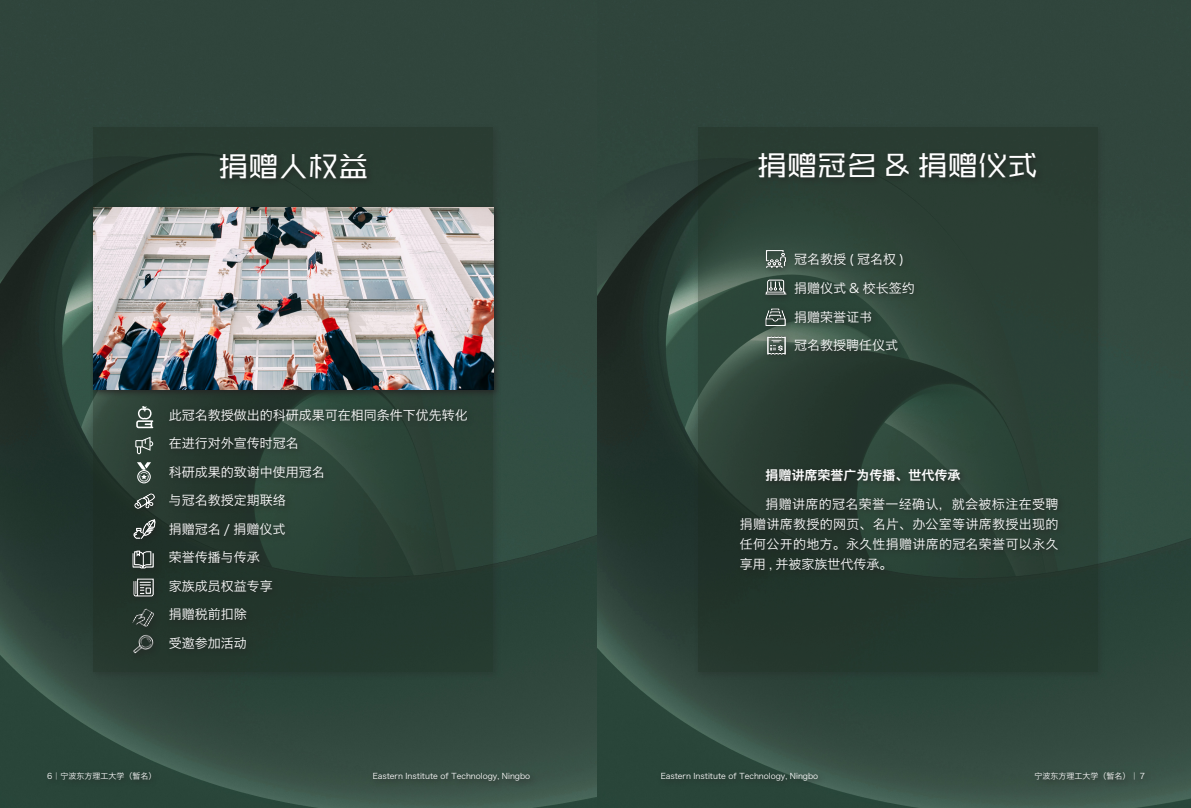
<style>
.page{position:relative;width:1191px;height:808px;background:#fff}
.page>*{position:absolute;margin:0;border:0;box-sizing:border-box;transform-origin:0 0}
.t1{font:30px "Big Young Medium GB2.0";color:#fff}
.t2{font:13px/20px "Hiragino Sans GB W3";color:#fff;text-align:justify}
.t3{font:13px "Hiragino Sans GB W6";color:#fff}
.t4{font:8px "Hiragino Sans GB W3";color:#fff}
.s1{font-family:"Hiragino Sans GB W6"}
</style>
<div class="page">
<img style="left:0;top:0;width:1191px;height:808px">
<div style="left:693px;top:124px;width:412px;height:556px;background:#231f20;opacity:.75"></div>
<svg style="left:697px;top:128px;width:400px;height:544px;fill:#2a3e34"></svg>
<div style="left:369px;top:768px;width:168px;height:20px;background:#374d43"></div>
<div style="left:52px;top:768px;width:107px;height:19px;background:#284237"></div>
<div style="left:657px;top:768px;width:168px;height:20px;background:#231f20;opacity:.75"></div>
<div style="left:1031px;top:768px;width:111px;height:19px;background:#374d43"></div>
<div style="left:44px;top:769px;width:16px;height:17px;background:#284337"></div>
<div style="left:90px;top:124px;width:411px;height:556px;background:#231f20;opacity:.75"></div>
<svg style="left:94px;top:128px;width:399px;height:544px;fill:#293c32"></svg>
<div style="left:166px;top:405px;width:309px;height:252px;background:#231f20;opacity:.75"></div>
<div style="left:216px;top:150px;width:158px;height:36px;background:#28382f"></div>
<div style="left:130px;top:632px;width:31px;height:30px;background:#24362c"></div>
<img style="left:133px;top:635px;width:21px;height:19px">
<div style="left:129px;top:516px;width:34px;height:30px;background:#1f2f27"></div>
<img style="left:133px;top:520px;width:22px;height:19px">
<div style="left:129px;top:548px;width:33px;height:28px;background:#1f2f26"></div>
<img style="left:133px;top:551px;width:21px;height:17px">
<div style="left:129px;top:575px;width:33px;height:29px;background:#231f20;opacity:.75"></div>
<img style="left:133px;top:579px;width:21px;height:17px">
<div style="left:129px;top:605px;width:33px;height:30px;background:#23342a"></div>
<img style="left:132px;top:608px;width:22px;height:19px">
<div style="left:90px;top:204px;width:411px;height:194px;background:#231f20;opacity:.75"></div>
<img style="left:94px;top:208px;width:399px;height:182px">
<div style="left:130px;top:490px;width:31px;height:26px;background:#28382f"></div>
<img style="left:134px;top:493px;width:20px;height:16px">
<div style="left:1137px;top:769px;width:15px;height:17px;background:#395147"></div>
<div style="left:791px;top:250px;width:130px;height:109px;background:#231f20;opacity:.75"></div>
<div style="left:754px;top:149px;width:289px;height:37px;background:#28372f"></div>
<div style="left:761px;top:276px;width:32px;height:27px;background:#2a4337"></div>
<img style="left:765px;top:279px;width:21px;height:16px">
<div style="left:762px;top:246px;width:31px;height:29px;background:#231f20;opacity:.75"></div>
<img style="left:766px;top:250px;width:20px;height:18px">
<div style="left:762px;top:304px;width:31px;height:30px;background:#231f20;opacity:.75"></div>
<img style="left:766px;top:308px;width:20px;height:18px">
<div style="left:737px;top:465px;width:328px;height:113px;background:#231f20;opacity:.75"></div>
<div style="left:763px;top:332px;width:30px;height:30px;background:#231f20;opacity:.75"></div>
<img style="left:763px;top:336px;width:26px;height:18px">
<svg style="left:136px;top:406px;width:17px;height:22px"></svg>
<svg style="left:137px;top:462px;width:14px;height:21px"></svg>
<svg style="left:135px;top:437px;width:18px;height:17px"></svg>
<p class="t1" style="left:218px;top:150px;width:151px">捐赠人权益</p>
<p class="t2" style="left:169px;top:405px;width:300px">此冠名教授做出的科研成果可在相同条件下优先转化</p>
<p class="t2" style="left:169px;top:433px;width:131px">在进行对外宣传时冠名</p>
<p class="t2" style="left:169px;top:462px;width:157px">科研成果的致谢中使用冠名</p>
<p class="t2" style="left:169px;top:490px;width:118px">与冠名教授定期联络</p>
<p class="t2" style="left:169px;top:519px;width:118px">捐赠冠名 / 捐赠仪式</p>
<p class="t2" style="left:169px;top:547px;width:92px">荣誉传播与传承</p>
<p class="t2" style="left:169px;top:576px;width:105px">家族成员权益专享</p>
<p class="t2" style="left:169px;top:604px;width:79px">捐赠税前扣除</p>
<p class="t2" style="left:169px;top:633px;width:79px">受邀参加活动</p>
<p class="t1" style="left:757px;top:149px;width:282px">捐赠冠名 &amp; 捐赠仪式</p>
<p class="t2" style="left:794px;top:249px;width:112px">冠名教授 ( 冠名权 )</p>
<p class="t2" style="left:794px;top:278px;width:122px">捐赠仪式 &amp; 校长签约</p>
<p class="t2" style="left:794px;top:306px;width:79px">捐赠荣誉证书</p>
<p class="t2" style="left:794px;top:335px;width:105px">冠名教授聘任仪式</p>
<p class="t3" style="left:765px;top:467px;width:196px">捐赠讲席荣誉广为传播、世代传承</p>
<p class="t2" style="left:740px;top:494px;width:320px;text-indent:26px">捐赠讲席的冠名荣誉一经确认，就会被标注在受聘捐赠讲席教授的网页、名片、办公室等讲席教授出现的任何公开的地方。永久性捐赠讲席的冠名荣誉可以永久享用 , 并被家族世代传承。</p>
<p class="t4" style="left:47px;top:771px;width:111px">6｜宁波东方理工大学（暂名）</p>
<p class="t4" style="left:373px;top:771px;width:159px">Eastern Institute of Technology, Ningbo</p>
<p class="t4" style="left:660px;top:771px;width:159px">Eastern Institute of Technology, Ningbo</p>
<p class="t4" style="left:1034px;top:771px;width:112px">宁波东方理工大学（暂名）<span class="s1">｜</span> 7</p>
</div>
